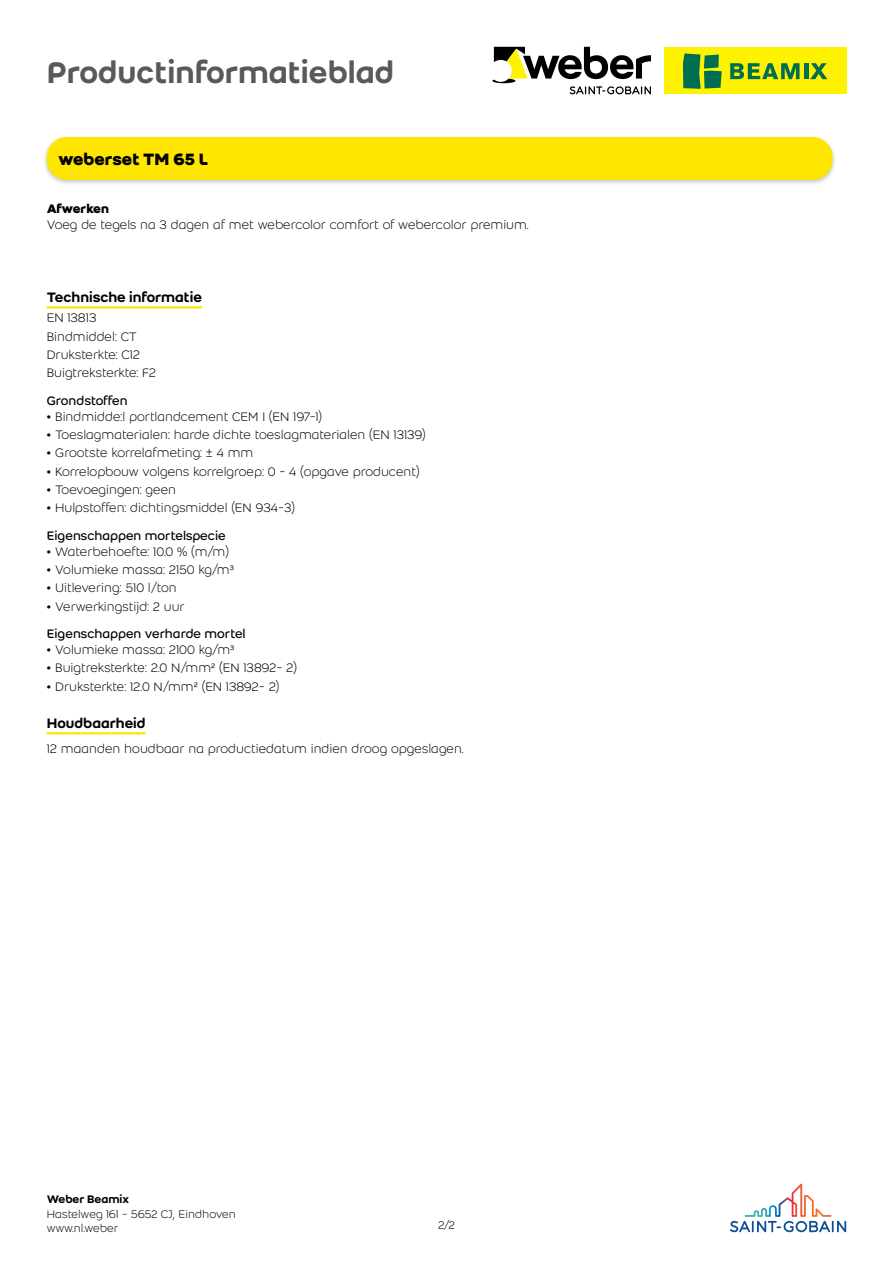
<style>
.page{position:relative;width:893px;height:1263px;background:#fff}
.page>*{position:absolute;margin:0;border:0;box-sizing:border-box;transform-origin:0 0}
.t1{font:500 33px "Weber";color:#58595b}
.t2{font:700 18px "Weber";color:#000}
.t3{font:500 15px "Weber";color:#000}
.t4{font:300 13.5px/18.3px "Weber";color:#000}
.t5{font:13.5px/27.2px "Weber";color:#000}
.t6{font:700 13.5px "Weber";letter-spacing:-.01em;color:#000}
.t7{font:300 12px/14.4px "Weber";color:#000}
.t8{font:500 12px "Weber";color:#000}
.s1{font-weight:500}
.s2{font-weight:400}
.s3{font-weight:300}
</style>
<div class="page">
<svg style="left:730px;top:1184px;width:116px;height:48px"></svg>
<div style="left:664px;top:47px;width:182px;height:47px;background:#fff200"></div>
<svg style="left:683px;top:53px;width:39px;height:36px"></svg>
<hr style="left:804px;top:63px;width:4px;height:16px;background:#006f51">
<svg style="left:810px;top:63px;width:17px;height:16px"></svg>
<svg style="left:730px;top:63px;width:69px;height:16px"></svg>
<svg style="left:492px;top:47px;width:159px;height:47px"></svg>
<hr style="left:47px;top:306px;width:155px;height:3px;background:#ffe600">
<hr style="left:47px;top:732px;width:99px;height:2px;background:#ffe600">
<div style="left:42px;top:135px;width:795px;height:52px;background:#000;opacity:.24"></div>
<div style="left:47px;top:138px;width:785px;height:41px;background:#ffe600;border-radius:20px"></div>
<div style="left:47px;top:137px;width:785px;height:43px;border:1px solid #ffe600;border-radius:20px"></div>
<h1 class="t1" style="left:47px;top:48px;width:349px">Productinformatieblad</h1>
<h2 class="t2" style="left:58px;top:146px;width:152px">weberset TM 65 L</h2>
<p class="t6" style="left:47px;top:198px;width:64px">Afwerken</p>
<p class="t4" style="left:47px;top:216px;width:483px">Voeg de tegels na 3 dagen af met webercolor comfort of webercolor premium.</p>
<p class="t3" style="left:47px;top:286px;width:157px">Technische informatie</p>
<p class="t4" style="left:47px;top:309px;width:111px">EN 13813<br>Bindmiddel: CT<br>Druksterkte: C12<br>Buigtreksterkte: F2</p>
<p class="t5" style="left:47px;top:386px;width:82px">Grondstoffen</p>
<p class="t4" style="left:47px;top:407px;width:277px"><span class="s1">•</span> Bindmidde:l portlandcement CEM I (EN 197-1)</p>
<p class="t4" style="left:47px;top:425px;width:381px"><span class="s1">•</span> Toeslagmaterialen: harde dichte toeslagmaterialen (EN 13139)</p>
<p class="t4" style="left:47px;top:444px;width:208px"><span class="s1">•</span> Grootste korrelafmeting: ± 4 mm</p>
<p class="t4" style="left:47px;top:462px;width:374px"><span class="s1">•</span> Korrelopbouw volgens korrelgroep: 0 - 4 (opgave producent)</p>
<p class="t4" style="left:47px;top:480px;width:131px"><span class="s1">•</span> Toevoegingen: geen</p>
<p class="t4" style="left:47px;top:494px;width:250px;line-height:27.2px"><span class="s1">•</span> Hulpstoffen: dichtingsmiddel (EN 934-3)<br><span class="s2">Eigenschappen mortelspecie</span></p>
<p class="t4" style="left:47px;top:542px;width:184px"><span class="s1">•</span> Waterbehoefte: 10.0 % (m/m)</p>
<p class="t4" style="left:47px;top:560px;width:189px"><span class="s1">•</span> Volumieke massa: 2150 kg/m³</p>
<p class="t4" style="left:47px;top:578px;width:132px"><span class="s1">•</span> Uitlevering: 510 l/ton</p>
<p class="t5" style="left:47px;top:593px;width:200px"><span class="s1">•</span> <span class="s3">Verwerkingstijd: 2 uur<br></span>Eigenschappen verharde mortel</p>
<p class="t4" style="left:47px;top:640px;width:189px"><span class="s1">•</span> Volumieke massa: 2100 kg/m³</p>
<p class="t4" style="left:47px;top:658px;width:252px"><span class="s1">•</span> Buigtreksterkte: 2.0 N/mm² (EN 13892- 2)</p>
<p class="t4" style="left:47px;top:677px;width:234px"><span class="s1">•</span> Druksterkte: 12.0 N/mm² (EN 13892- 2)</p>
<p class="t3" style="left:47px;top:712px;width:100px">Houdbaarheid</p>
<p class="t4" style="left:47px;top:739px;width:419px">12 maanden houdbaar na productiedatum indien droog opgeslagen.</p>
<p class="t8" style="left:47px;top:1191px;width:84px">Weber Beamix</p>
<p class="t7" style="left:47px;top:1206px;width:190px">Hastelweg 161 - 5652 CJ, Eindhoven www.nl.weber</p>
<p class="t7" style="left:438px;top:1218px;width:18px">2/2</p>
</div>
